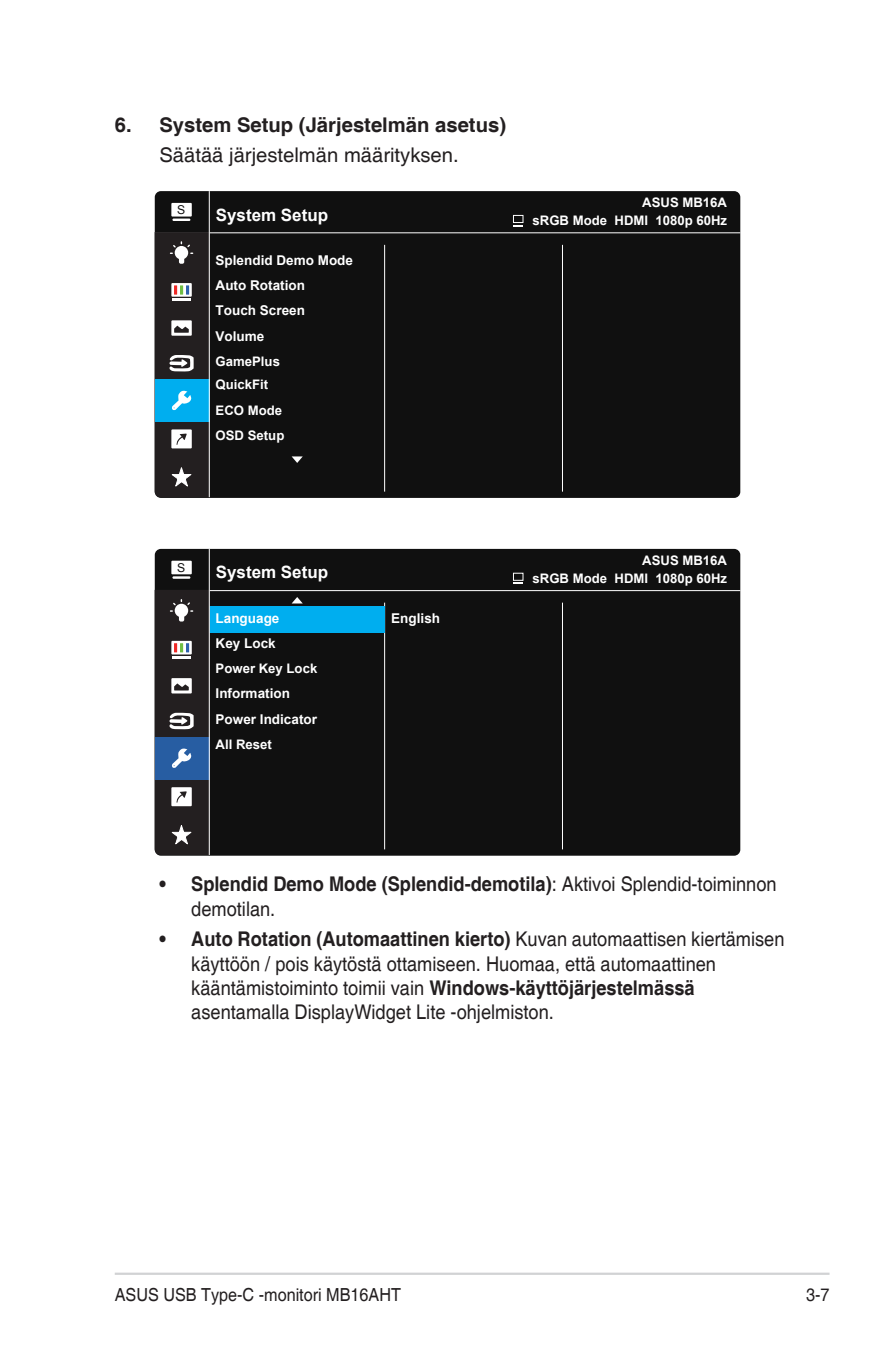
<style>
.page{position:relative;width:893px;height:1346px;background:#fff}
.page>*{position:absolute;margin:0;border:0;box-sizing:border-box;transform-origin:0 0}
.Body_Text_Indent{font:20.25px/24.3px "Helvetica";color:#231f20;scale:.9 1}
.OSD_Item{font:700 20.25px/24.3px "Helvetica";color:#231f20;scale:.9 1}
.OSD_Item-2{font:700 20.25px "Helvetica";color:#231f20}
.Body_Text_Indent-2{font:20.25px "Helvetica";color:#231f20}
.t1{font:18px "Helvetica";color:#231f20;scale:.9 1}
.t2{font:700 16.88px "Arial";color:#fff}
.t3{font:700 13.5px/25.2px "Arial";color:#fff}
.t4{font:700 13.05px/25.2px "Arial";color:#fff}
.t5{font:12.15px "Arial";color:#101010}
.s1{font-weight:400}
.s2{font-weight:700}
</style>
<div class="page">
<hr style="left:115px;top:1272px;width:714px;height:3px;background:#d1d2d4">
<div style="left:155px;top:191px;width:585px;height:307px;background:#101010;border-radius:6px"></div>
<hr style="left:155px;top:232px;width:585px;height:1px;background:#fff">
<hr style="left:384px;top:245px;width:1px;height:247px;background:#fff">
<hr style="left:562px;top:245px;width:1px;height:247px;background:#fff">
<div style="left:171px;top:203px;width:21px;height:14px;background:#fff"></div>
<svg style="left:172px;top:219px;width:18px;height:2px"></svg>
<hr style="left:209px;top:191px;width:1px;height:306px;background:#fff">
<svg style="left:155px;top:232px;width:55px;height:265px;background:#3a505b"></svg>
<svg style="left:292px;top:456px;width:11px;height:7px"></svg>
<div style="left:155px;top:549px;width:585px;height:307px;background:#101010;border-radius:6px"></div>
<hr style="left:155px;top:590px;width:585px;height:1px;background:#fff">
<hr style="left:384px;top:603px;width:1px;height:246px;background:#fff">
<hr style="left:562px;top:603px;width:1px;height:246px;background:#fff">
<div style="left:210px;top:606px;width:175px;height:26px;background:#00aeef"></div>
<div style="left:171px;top:561px;width:21px;height:13px;background:#fff"></div>
<hr style="left:172px;top:576px;width:18px;height:3px;background:#fff">
<hr style="left:209px;top:549px;width:1px;height:306px;background:#fff">
<svg style="left:155px;top:590px;width:55px;height:265px;background:#3f444f"></svg>
<svg style="left:292px;top:597px;width:11px;height:6px"></svg>
<div style="left:513px;top:215px;width:10px;height:8px;border:1px solid #fff"></div>
<div style="left:513px;top:573px;width:10px;height:7px;border:1px solid #fff"></div>
<p class="OSD_Item-2" style="left:115px;top:112px;width:393px">6. System Setup (Järjestelmän asetus)</p>
<p class="Body_Text_Indent-2" style="left:159px;top:143px;width:301px">Säätää järjestelmän määrityksen.</p>
<p class="t5" style="left:177px;top:202px;width:10px">S</p>
<p class="t2" style="left:216px;top:203px;width:114px">System Setup</p>
<p class="t3" style="left:216px;top:248px;width:139px">Splendid Demo Mode<br>Auto Rotation</p>
<p class="t3" style="left:216px;top:298px;width:91px">Touch Screen</p>
<p class="t3" style="left:216px;top:324px;width:50px">Volume</p>
<p class="t4" style="left:216px;top:349px;width:66px">GamePlus</p>
<p class="t4" style="left:216px;top:373px;width:70px">QuickFit<br>ECO Mode<br>OSD Setup</p>
<p class="t4" style="left:642px;top:190px;width:86px">ASUS MB16A</p>
<p class="t4" style="left:533px;top:208px;width:196px">sRGB Mode HDMI 1080p 60Hz</p>
<p class="t5" style="left:177px;top:560px;width:10px">S</p>
<p class="t2" style="left:216px;top:561px;width:114px">System Setup</p>
<p class="t3" style="left:216px;top:606px;width:65px">Language<br>Key Lock</p>
<p class="t4" style="left:216px;top:656px;width:103px">Power Key Lock</p>
<p class="t3" style="left:216px;top:707px;width:103px">Power Indicator</p>
<p class="t3" style="left:216px;top:681px;width:76px">Information</p>
<p class="t4" style="left:216px;top:732px;width:58px">All Reset</p>
<p class="t3" style="left:391px;top:606px;width:50px">English</p>
<p class="t4" style="left:642px;top:548px;width:86px">ASUS MB16A</p>
<p class="t4" style="left:533px;top:566px;width:196px">sRGB Mode HDMI 1080p 60Hz</p>
<p class="OSD_Item" style="left:191px;top:873px;width:652px;text-indent:-32px">• Splendid Demo Mode (Splendid-demotila)<span class="s1">: Aktivoi Splendid-toiminnon demotilan.</span></p>
<p class="Body_Text_Indent" style="left:191px;top:928px;width:661px;text-indent:-32px"><span class="s2">• Auto Rotation (Automaattinen kierto)</span> Kuvan automaattisen kiertämisen käyttöön / pois käytöstä ottamiseen. Huomaa, että automaattinen kääntämistoiminto toimii vain <span class="s2">Windows-käyttöjärjestelmässä </span>asentamalla DisplayWidget Lite -ohjelmiston.</p>
<p class="t1" style="left:115px;top:1284px;width:320px">ASUS USB Type-C -monitori MB16AHT</p>
<p class="t1" style="left:806px;top:1284px;width:28px">3-7</p>
</div>
